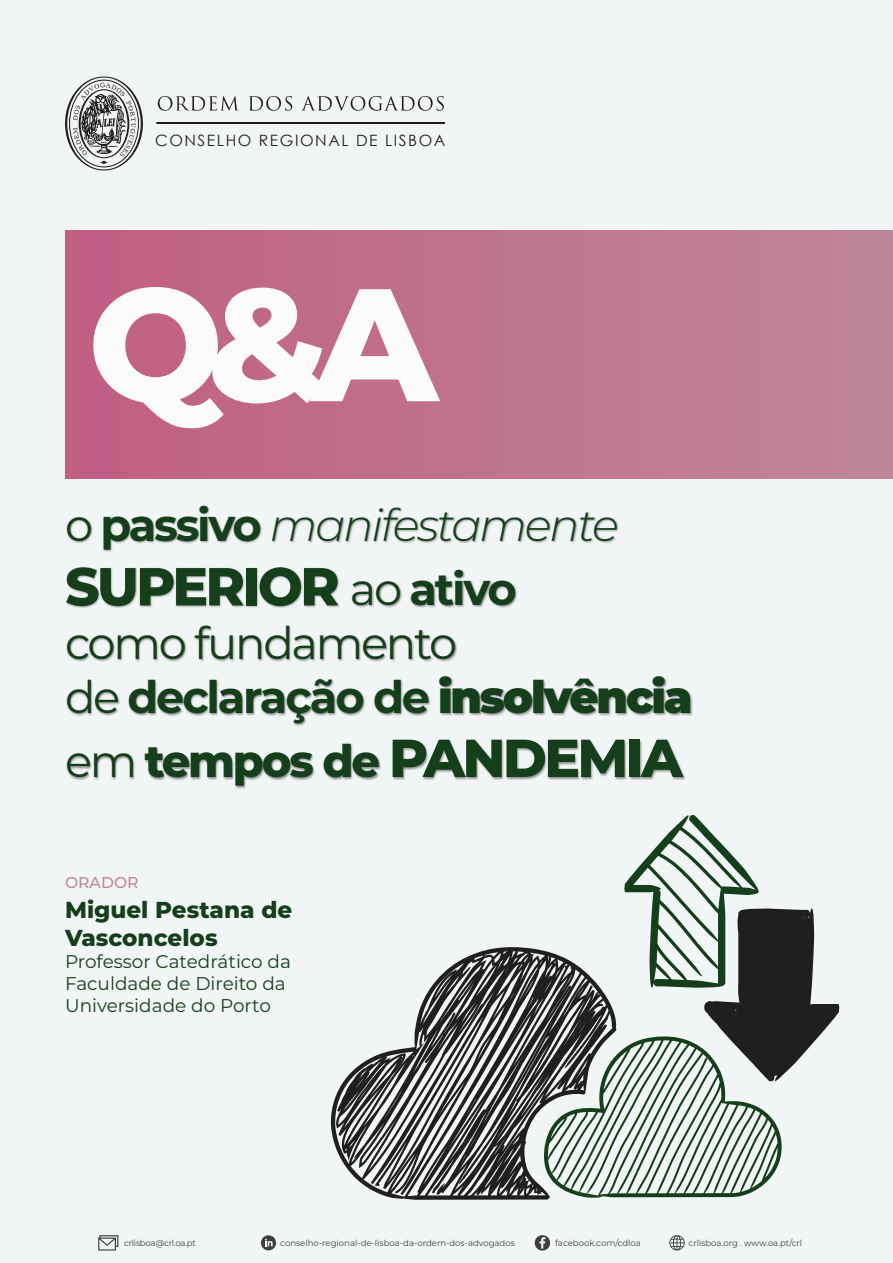
<style>
.page{position:relative;width:893px;height:1263px;background:#f2f5f5}
.page>*{position:absolute;margin:0;border:0;box-sizing:border-box;transform-origin:0 0}
.t1{font:800 160.05px "Montserrat";color:#fbfbfc}
.t2{font:800 53.4px "Montserrat";letter-spacing:-.05em;color:#153f1b}
.t3{font:44.85px/53.8px "Montserrat";letter-spacing:-.05em;color:#153f1b}
.t4{font:italic 300 44.85px "Montserrat";letter-spacing:-.05em;color:#153f1b}
.t5{font:800 44.85px "Montserrat";letter-spacing:-.05em;color:#153f1b}
.t6{font:800 23.1px/27.6px "Montserrat";color:#153f1b}
.t7{font:18.45px/22.2px "Montserrat";color:#153f1b}
.t8{font:15.6px "Century Gothic";letter-spacing:.1em;color:#231f20}
.t9{font:500 15.6px "Montserrat";color:#bf879c}
.t10{font:8.55px "Montserrat";color:#3e3e3f}
.t11{font:8.55px "Montserrat";letter-spacing:-.025em;color:#3e3e3f}
.s1{font-weight:400;font-style:normal}
.s2{font-weight:700;font-style:normal}
.s3{font-weight:400;font-size:44.85px}
.s4{font-weight:700;font-size:44.85px}
.s5{font-weight:700}
.s6{font-weight:900}
.s7{font-weight:400}
.s8{font-size:53.4px}
</style>
<div class="page">
<div style="left:65px;top:230px;width:828px;height:249px;background:linear-gradient(to right,#c05f82,#bf879b)"></div>
<svg style="left:330px;top:947px;width:220px;height:253px"></svg>
<svg style="left:544px;top:815px;width:296px;height:383px"></svg>
<svg style="left:98px;top:1235px;width:20px;height:15px"></svg>
<svg style="left:669px;top:1235px;width:16px;height:15px"></svg>
<svg style="left:535px;top:1235px;width:15px;height:15px"></svg>
<div style="left:261px;top:1235px;width:15px;height:15px;background:#3e3e3f;border-radius:50%"></div>
<svg style="left:265px;top:1239px;width:8px;height:7px"></svg>
<img style="left:66px;top:505px;width:627px;height:284px">
<svg style="left:65px;top:76px;width:78px;height:94px"></svg>
<svg style="left:158px;top:96px;width:81px;height:15px"></svg>
<svg style="left:249px;top:96px;width:43px;height:15px"></svg>
<svg style="left:301px;top:96px;width:143px;height:15px"></svg>
<hr style="left:157px;top:122px;width:288px;height:2px;background:#231f20">
<h3 class="t8" style="left:155px;top:130px;width:292px">CONSELHO REGIONAL DE LISBOA</h3>
<h1 class="t1" style="left:88px;top:227px;width:352px">Q&amp;A</h1>
<h3 class="t4" style="left:65px;top:495px;width:555px"><span class="s1">o</span> <span class="s2">passivo</span> manifestamente</h3>
<h2 class="t2" style="left:65px;top:547px;width:453px">SUPERIOR <span class="s3">ao</span> <span class="s4">ativo</span></h2>
<h3 class="t3" style="left:65px;top:615px;width:629px">como fundamento<br>de <span class="s5">declaração de</span> <span class="s6">insolvência</span></h3>
<h3 class="t5" style="left:65px;top:728px;width:619px"><span class="s7">em</span> tempos de <span class="s8">PANDEMIA</span></h3>
<h3 class="t9" style="left:65px;top:871px;width:75px">ORADOR</h3>
<h3 class="t6" style="left:65px;top:895px;width:229px">Miguel Pestana de<br>Vasconcelos</h3>
<h3 class="t7" style="left:65px;top:950px;width:227px">Professor Catedrático da<br>Faculdade de Direito da<br>Universidade do Porto</h3>
<p class="t11" style="left:124px;top:1237px;width:73px">crlisboa@crl.oa.pt</p>
<p class="t10" style="left:280px;top:1237px;width:236px">conselho-regional-de-lisboa-da-ordem-dos-advogados</p>
<p class="t10" style="left:555px;top:1237px;width:87px">facebook.com/cdloa</p>
<p class="t10" style="left:689px;top:1237px;width:115px">crlisboa.org . www.oa.pt/crl</p>
</div>
